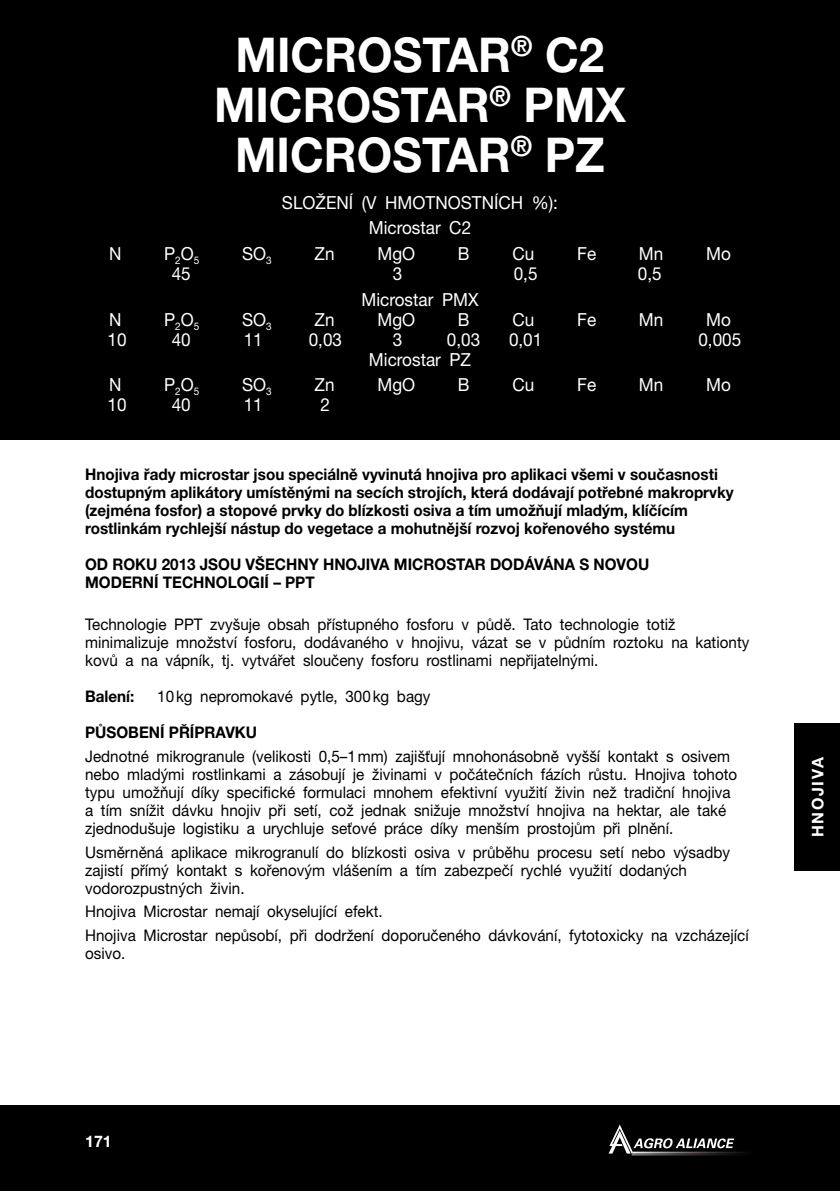
<style>
.page{position:relative;width:840px;height:1191px;background:#fff}
.page>*{position:absolute;margin:0;border:0;box-sizing:border-box;transform-origin:0 0}
.t1{font:700 48px/50px "Helvetica Neue CE";color:#fff;text-align:center;scale:.95 1}
.t2{font:18px/25.6px "Helvetica Neue CE";color:#fff;text-align:center;scale:.95 1}
.t3{font:16px/18px "Helvetica Neue CE";color:#000;scale:.95 1}
.t4{font:700 16px/18px "Helvetica Neue CE";color:#000;scale:.95 1}
.t5{font:700 16px "Helvetica Neue CE";letter-spacing:.1em;color:#fff}
</style>
<div class="page">
<div style="left:0;top:1106px;width:839px;height:85px;background:#000"></div>
<svg style="left:631px;top:1154px;width:108px;height:1px"></svg>
<svg style="left:608px;top:1124px;width:139px;height:30px"></svg>
<div style="left:0;top:0;width:839px;height:439px;background:#000"></div>
<div style="left:794px;top:723px;width:45px;height:148px;background:#000"></div>
<h1 class="t1" style="left:214px;top:30px;width:435px">MICROSTAR<sup>®</sup> C2<br>MICROSTAR<sup>®</sup> PMX<br>MICROSTAR<sup>®</sup> PZ</h1>
<p class="t2" style="left:282px;top:189px;width:292px">SLOŽENÍ (V HMOTNOSTNÍCH %):<br>Microstar C2</p>
<p class="t2" style="left:109px;top:241px;width:14px">N</p>
<p class="t2" style="left:164px;top:241px;width:39px">P<sub>2</sub>O<sub>5</sub></p>
<p class="t2" style="left:242px;top:241px;width:33px">SO<sub>3</sub></p>
<p class="t2" style="left:314px;top:241px;width:23px">Zn</p>
<p class="t2" style="left:377px;top:241px;width:41px">MgO</p>
<p class="t2" style="left:457px;top:241px;width:14px">B</p>
<p class="t2" style="left:512px;top:241px;width:25px">Cu</p>
<p class="t2" style="left:577px;top:241px;width:21px">Fe</p>
<p class="t2" style="left:638px;top:241px;width:27px">Mn</p>
<p class="t2" style="left:705px;top:241px;width:28px">Mo</p>
<p class="t2" style="left:172px;top:261px;width:22px">45</p>
<p class="t2" style="left:392px;top:261px;width:12px">3</p>
<p class="t2" style="left:513px;top:261px;width:27px">0,5</p>
<p class="t2" style="left:637px;top:261px;width:27px">0,5</p>
<p class="t2" style="left:361px;top:286px;width:125px">Microstar PMX</p>
<p class="t2" style="left:109px;top:306px;width:14px">N</p>
<p class="t2" style="left:164px;top:306px;width:39px">P<sub>2</sub>O<sub>5</sub></p>
<p class="t2" style="left:242px;top:306px;width:33px">SO<sub>3</sub></p>
<p class="t2" style="left:314px;top:306px;width:23px">Zn</p>
<p class="t2" style="left:377px;top:306px;width:41px">MgO</p>
<p class="t2" style="left:457px;top:306px;width:14px">B</p>
<p class="t2" style="left:512px;top:306px;width:25px">Cu</p>
<p class="t2" style="left:577px;top:306px;width:21px">Fe</p>
<p class="t2" style="left:638px;top:306px;width:27px">Mn</p>
<p class="t2" style="left:705px;top:306px;width:28px">Mo</p>
<p class="t2" style="left:108px;top:326px;width:22px">10</p>
<p class="t2" style="left:172px;top:326px;width:22px">40</p>
<p class="t2" style="left:244px;top:326px;width:22px">11</p>
<p class="t2" style="left:308px;top:326px;width:37px">0,03</p>
<p class="t2" style="left:392px;top:326px;width:12px">3</p>
<p class="t2" style="left:446px;top:326px;width:37px">0,03</p>
<p class="t2" style="left:508px;top:326px;width:37px">0,01</p>
<p class="t2" style="left:698px;top:326px;width:47px">0,005</p>
<p class="t2" style="left:369px;top:346px;width:109px">Microstar PZ</p>
<p class="t2" style="left:109px;top:372px;width:14px">N</p>
<p class="t2" style="left:164px;top:372px;width:38px">P<sub>2</sub>O<sub>5</sub></p>
<p class="t2" style="left:242px;top:372px;width:33px">SO<sub>3</sub></p>
<p class="t2" style="left:314px;top:372px;width:23px">Zn</p>
<p class="t2" style="left:377px;top:372px;width:41px">MgO</p>
<p class="t2" style="left:457px;top:372px;width:14px">B</p>
<p class="t2" style="left:512px;top:372px;width:25px">Cu</p>
<p class="t2" style="left:577px;top:372px;width:21px">Fe</p>
<p class="t2" style="left:638px;top:372px;width:27px">Mn</p>
<p class="t2" style="left:705px;top:372px;width:28px">Mo</p>
<p class="t2" style="left:108px;top:392px;width:22px">10</p>
<p class="t2" style="left:172px;top:392px;width:22px">40</p>
<p class="t2" style="left:244px;top:392px;width:22px">11</p>
<p class="t2" style="left:320px;top:392px;width:12px">2</p>
<p class="t4" style="left:85px;top:466px;width:684px">Hnojiva řady microstar jsou speciálně vyvinutá hnojiva pro aplikaci všemi v současnosti dostupným aplikátory umístěnými na secích strojích, která dodávají potřebné makroprvky (zejména fosfor) a stopové prvky do blízkosti osiva a tím umožňují mladým, klíčícím rostlinkám rychlejší nástup do vegetace a mohutnější rozvoj kořenového systému</p>
<p class="t4" style="left:85px;top:556px;width:595px">OD ROKU 2013 JSOU VŠECHNY HNOJIVA MICROSTAR DODÁVÁNA S NOVOU<br>MODERNÍ TECHNOLOGIÍ – PPT</p>
<p class="t3" style="left:85px;top:615px;width:700px">Technologie PPT zvyšuje obsah přístupného fosforu v půdě. Tato technologie totiž minimalizuje množství fosforu, dodávaného v hnojivu, vázat se v půdním roztoku na kationty kovů a na vápník, tj. vytvářet sloučeny fosforu rostlinami nepřijatelnými.</p>
<p class="t4" style="left:85px;top:687px;width:53px">Balení:</p>
<p class="t3" style="left:157px;top:687px;width:289px">10 kg nepromokavé pytle, 300 kg bagy</p>
<p class="t4" style="left:85px;top:723px;width:182px">PŮSOBENÍ PŘÍPRAVKU</p>
<p class="t3" style="left:85px;top:747px;width:687px">Jednotné mikrogranule (velikosti 0,5–1 mm) zajišťují mnohonásobně vyšší kontakt s osivem nebo mladými rostlinkami a zásobují je živinami v počátečních fázích růstu. Hnojiva tohoto typu umožňují díky specifické formulaci mnohem efektivní využití živin než tradiční hnojiva a tím snížit dávku hnojiv při setí, což jednak snižuje množství hnojiva na hektar, ale také zjednodušuje logistiku a urychluje seťové práce díky menším prostojům při plnění.</p>
<p class="t3" style="left:85px;top:843px;width:680px">Usměrněná aplikace mikrogranulí do blízkosti osiva v průběhu procesu setí nebo výsadby zajistí přímý kontakt s kořenovým vlášením a tím zabezpečí rychlé využití dodaných vodorozpustných živin.</p>
<p class="t3" style="left:85px;top:899px;width:699px;line-height:23.6px">Hnojiva Microstar nemají okyselující efekt.<br>Hnojiva Microstar nepůsobí, při dodržení doporučeného dávkování, fytotoxicky na vzcházející</p>
<p class="t3" style="left:85px;top:944px;width:44px">osivo.</p>
<p class="t5" style="left:808px;top:837px;width:81px;rotate:-90deg">HNOJIVA</p>
<p class="t5" style="left:85px;top:1132px;width:28px">171</p>
</div>
